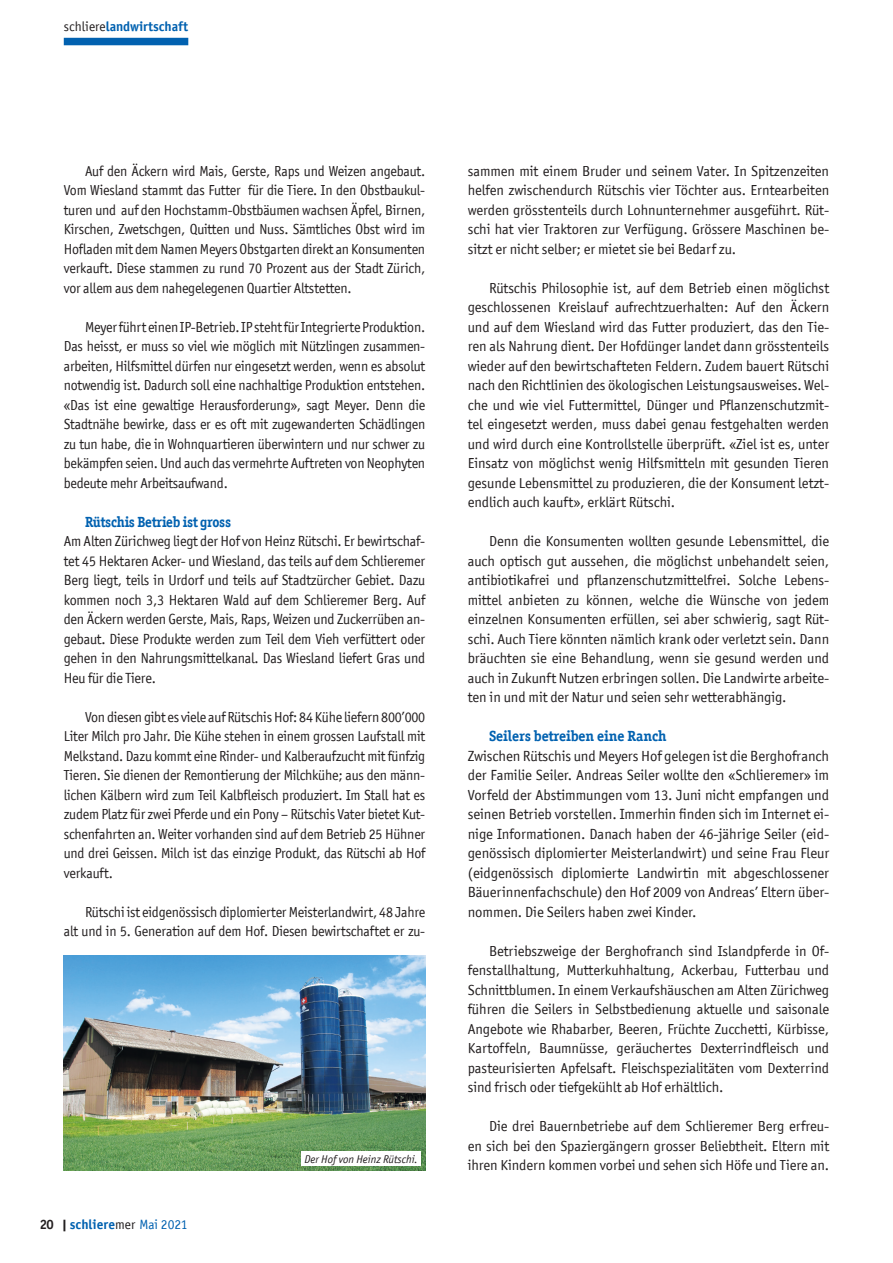
<style>
.page{position:relative;width:893px;height:1263px;background:#fff}
.page>*{position:absolute;margin:0;border:0;box-sizing:border-box;transform-origin:0 0}
.t1{font:14.7px/19.5px "Officina San ITC";letter-spacing:-.005em;color:#231f20;text-align:justify}
.t2{font:14.7px/19.5px "Officina San ITC";letter-spacing:-.005em;color:#231f20;text-align:justify;scale:.96 1}
.t3{font:700 14.7px "Officina Ser ITC";letter-spacing:-.005em;color:#0161b0}
.t4{font:700 14.7px "Officina Ser ITC";letter-spacing:-.005em;color:#0161b0;scale:.96 1}
.t5{font:14.55px/19.5px "Officina San ITC";letter-spacing:-.005em;color:#231f20;text-align:justify}
.t6{font:14.55px/19.5px "Officina San ITC";letter-spacing:-.005em;color:#231f20;text-align:justify;scale:.96 1}
.t7{font:700 13.5px "Officina Sans LT";color:#0161b0}
.t8{font:italic 11.25px "Officina San ITC";color:#231f20}
.s1{font-weight:400;color:#231f20}
.s2{font-family:"Officina Ser ITC";color:#231f20}
.s3{font-family:"Officina San ITC";font-weight:400}
</style>
<div class="page">
<div style="left:64px;top:38px;width:124px;height:7px;background:#0161b0"></div>
<img style="left:64px;top:955px;width:361px;height:215px">
<div style="left:301px;top:1152px;width:120px;height:14px;background:#fff"></div>
<p class="t7" style="left:64px;top:18px;width:126px"><span class="s1">schliere</span>landwirtschaft</p>
<p class="t6" style="left:64px;top:161px;width:378px;text-indent:21px">Auf den Äckern wird Mais, Gerste, Raps und Weizen angebaut.<br>Vom Wiesland stammt das Futter für die Tiere. In den Obstbaukul&shy;turen und auf den Hochstamm-Obstbäumen wachsen Äpfel, Birnen, Kirschen, Zwetschgen, Quitten und Nuss. Sämtliches Obst wird im Hofladen mit dem Namen Meyers Obstgarten direkt an Konsumenten verkauft. Diese stammen zu rund 70 Prozent aus der Stadt Zürich, vor allem aus dem nahegelegenen Quartier Altstetten.</p>
<p class="t6" style="left:64px;top:317px;width:378px;text-indent:21px">Meyer führt einen IP-Betrieb. IP steht für Integrierte Produktion.<br>Das heisst, er muss so viel wie möglich mit Nützlingen zusammen&shy;arbeiten, Hilfsmittel dürfen nur eingesetzt werden, wenn es absolut notwendig ist. Dadurch soll eine nachhaltige Produktion entstehen. «Das ist eine gewaltige Herausforderung», sagt Meyer. Denn die Stadtnähe bewirke, dass er es oft mit zugewanderten Schädlingen zu tun habe, die in Wohnquartieren überwintern und nur schwer zu bekämpfen seien. Und auch das vermehrte Auftreten von Neophyten bedeute mehr Arbeitsaufwand.</p>
<p class="t4" style="left:85px;top:512px;width:154px">Rütschis Betrieb ist gross</p>
<p class="t2" style="left:64px;top:531px;width:378px">Am Alten Zürichweg liegt der Hof von Heinz Rütschi. Er bewirtschaf&shy;tet 45 Hektaren Acker- und Wiesland, das teils auf dem Schlieremer Berg liegt, teils in Urdorf und teils auf Stadtzürcher Gebiet. Dazu kommen noch 3,3 Hektaren Wald auf dem Schlieremer Berg. Auf den Äckern werden Gerste, Mais, Raps, Weizen und Zuckerrüben an&shy;gebaut. Diese Produkte werden zum Teil dem Vieh verfüttert oder gehen in den Nahrungsmittelkanal. Das Wiesland liefert Gras und Heu für die Tiere.</p>
<p class="t6" style="left:64px;top:707px;width:378px;text-indent:21px">Von diesen gibt es viele auf Rütschis Hof: 84 Kühe liefern 800’000<br>Liter Milch pro Jahr. Die Kühe stehen in einem grossen Laufstall mit Melkstand. Dazu kommt eine Rinder- und Kalberaufzucht mit fünfzig Tieren. Sie dienen der Remontierung der Milchkühe; aus den männ&shy;lichen Kälbern wird zum Teil Kalbfleisch produziert. Im Stall hat es zudem Platz für zwei Pferde und ein Pony – Rütschis Vater bietet Kut&shy;schenfahrten an. Weiter vorhanden sind auf dem Betrieb 25 Hühner und drei Geissen. Milch ist das einzige Produkt, das Rütschi ab Hof verkauft.</p>
<p class="t6" style="left:64px;top:902px;width:378px;text-align:right">Rütschi ist eidgenössisch diplomierter Meisterlandwirt, 48 Jahre<br>alt und in 5. Generation auf dem Hof. Diesen bewirtschaftet er zu-</p>
<p class="t7" style="left:40px;top:1216px;width:149px"><span class="s2">20 |</span> schliere<span class="s1">mer</span> <span class="s3">Mai 2021</span></p>
<p class="t8" style="left:305px;top:1153px;width:115px">Der Hof von Heinz Rütschi.</p>
<p class="t5" style="left:468px;top:161px;width:363px">sammen mit einem Bruder und seinem Vater. In Spitzenzeiten helfen zwischendurch Rütschis vier Töchter aus. Erntearbeiten werden grösstenteils durch Lohnunternehmer ausgeführt. Rüt&shy;schi hat vier Traktoren zur Verfügung. Grössere Maschinen be&shy;sitzt er nicht selber; er mietet sie bei Bedarf zu.</p>
<p class="t5" style="left:468px;top:278px;width:363px;text-indent:21px">Rütschis Philosophie ist, auf dem Betrieb einen möglichst geschlossenen Kreislauf aufrechtzuerhalten: Auf den Äckern und auf dem Wiesland wird das Futter produziert, das den Tie&shy;ren als Nahrung dient. Der Hofdünger landet dann grösstenteils wieder auf den bewirtschafteten Feldern. Zudem bauert Rütschi nach den Richtlinien des ökologischen Leistungsausweises. Wel&shy;che und wie viel Futtermittel, Dünger und Pflanzenschutzmit&shy;tel eingesetzt werden, muss dabei genau festgehalten werden und wird durch eine Kontrollstelle überprüft. «Ziel ist es, unter Einsatz von möglichst wenig Hilfsmitteln mit gesunden Tieren gesunde Lebensmittel zu produzieren, die der Konsument letzt&shy;endlich auch kauft», erklärt Rütschi.</p>
<p class="t5" style="left:468px;top:531px;width:363px;text-indent:21px">Denn die Konsumenten wollten gesunde Lebensmittel, die auch optisch gut aussehen, die möglichst unbehandelt seien, antibiotikafrei und pflanzenschutzmittelfrei. Solche Lebens&shy;mittel anbieten zu können, welche die Wünsche von jedem einzelnen Konsumenten erfüllen, sei aber schwierig, sagt Rüt&shy;schi. Auch Tiere könnten nämlich krank oder verletzt sein. Dann bräuchten sie eine Behandlung, wenn sie gesund werden und auch in Zukunft Nutzen erbringen sollen. Die Landwirte arbeite&shy;ten in und mit der Natur und seien sehr wetterabhängig.</p>
<p class="t3" style="left:489px;top:727px;width:179px">Seilers betreiben eine Ranch</p>
<p class="t1" style="left:468px;top:746px;width:363px">Zwischen Rütschis und Meyers Hof gelegen ist die Berghofranch der Familie Seiler. Andreas Seiler wollte den «Schlieremer» im Vorfeld der Abstimmungen vom 13. Juni nicht empfangen und seinen Betrieb vorstellen. Immerhin finden sich im Internet ei&shy;nige Informationen. Danach haben der 46-jährige Seiler (eid&shy;genössisch diplomierter Meisterlandwirt) und seine Frau Fleur (eidgenössisch diplomierte Landwirtin mit abgeschlossener Bäuerinnenfachschule) den Hof 2009 von Andreas’ Eltern über&shy;nommen. Die Seilers haben zwei Kinder.</p>
<p class="t5" style="left:468px;top:941px;width:363px;text-indent:21px">Betriebszweige der Berghofranch sind Islandpferde in Of&shy;fenstallhaltung, Mutterkuhhaltung, Ackerbau, Futterbau und Schnittblumen. In einem Verkaufshäuschen am Alten Zürichweg führen die Seilers in Selbstbedienung aktuelle und saisonale Angebote wie Rhabarber, Beeren, Früchte Zucchetti, Kürbisse, Kartoffeln, Baumnüsse, geräuchertes Dexterrindfleisch und pasteurisierten Apfelsaft. Fleischspezialitäten vom Dexterrind sind frisch oder tiefgekühlt ab Hof erhältlich.</p>
<p class="t5" style="left:468px;top:1116px;width:363px;text-indent:21px">Die drei Bauernbetriebe auf dem Schlieremer Berg erfreu&shy;en sich bei den Spaziergängern grosser Beliebtheit. Eltern mit ihren Kindern kommen vorbei und sehen sich Höfe und Tiere an.</p>
</div>
